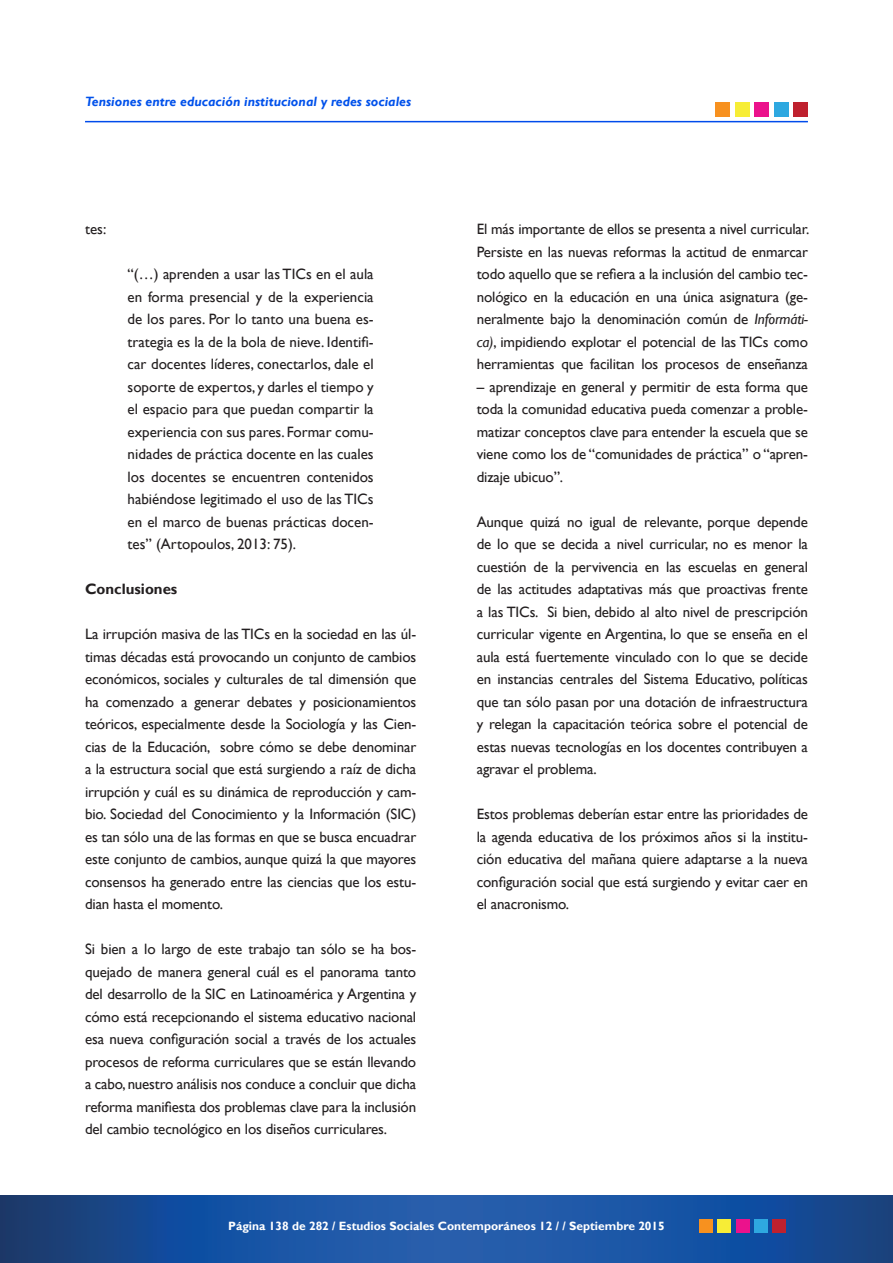
<style>
.page{position:relative;width:893px;height:1263px;background:#fff}
.page>*{position:absolute;margin:0;border:0;box-sizing:border-box;transform-origin:0 0}
.t1{font:15px/22.5px "Gill Sans";letter-spacing:-.01em;color:#231f20;text-align:justify}
.t2{font:700 15px "Gill Sans";color:#231f20}
.t3{font:italic 700 13.5px "Gill Sans";color:#0051eb}
.t4{font:700 12px "Gill Sans";color:#fff}
.s1{font-style:italic}
</style>
<div class="page">
<svg style="left:0;top:1195px;width:893px;height:68px;background:#1a509b"></svg>
<div style="left:699px;top:1219px;width:13px;height:13px;background:#f7911f"></div>
<div style="left:717px;top:1219px;width:14px;height:13px;background:#f7ed36"></div>
<div style="left:736px;top:1219px;width:13px;height:13px;background:#eb128c"></div>
<div style="left:754px;top:1219px;width:14px;height:13px;background:#2ea8e0"></div>
<div style="left:773px;top:1219px;width:13px;height:13px;background:#bf212e"></div>
<hr style="left:85px;top:121px;width:723px;height:1px;background:#004beb">
<div style="left:715px;top:102px;width:14px;height:15px;background:#f7911f"></div>
<div style="left:735px;top:102px;width:14px;height:15px;background:#f7ed36"></div>
<div style="left:755px;top:102px;width:14px;height:15px;background:#eb128c"></div>
<div style="left:774px;top:102px;width:14px;height:15px;background:#2ea8e0"></div>
<div style="left:794px;top:102px;width:14px;height:15px;background:#bf212e"></div>
<p class="t3" style="left:85px;top:94px;width:328px">Tensiones entre educación institucional y redes sociales</p>
<p class="t1" style="left:85px;top:218px;width:23px">tes:</p>
<p class="t1" style="left:128px;top:263px;width:248px">“(…) aprenden a usar las TICs en el aula en forma presencial y de la experiencia de los pares. Por lo tanto una buena es&shy;trategia es la de la bola de nieve. Identifi&shy;car docentes líderes, conectarlos, dale el soporte de expertos, y darles el tiempo y el espacio para que puedan compartir la experiencia con sus pares. Formar comu&shy;nidades de práctica docente en las cuales los docentes se encuentren contenidos habiéndose legitimado el uso de las TICs en el marco de buenas prácticas docen&shy;tes” (Artopoulos, 2013: 75).</p>
<p class="t2" style="left:85px;top:580px;width:94px">Conclusiones</p>
<p class="t1" style="left:85px;top:623px;width:333px">La irrupción masiva de las TICs en la sociedad en las úl&shy;timas décadas está provocando un conjunto de cambios económicos, sociales y culturales de tal dimensión que ha comenzado a generar debates y posicionamientos teóricos, especialmente desde la Sociología y las Cien&shy;cias de la Educación, sobre cómo se debe denominar a la estructura social que está surgiendo a raíz de dicha irrupción y cuál es su dinámica de reproducción y cam&shy;bio. Sociedad del Conocimiento y la Información (SIC) es tan sólo una de las formas en que se busca encuadrar este conjunto de cambios, aunque quizá la que mayores consensos ha generado entre las ciencias que los estu&shy;dian hasta el momento.</p>
<p class="t1" style="left:85px;top:938px;width:333px">Si bien a lo largo de este trabajo tan sólo se ha bos&shy;quejado de manera general cuál es el panorama tanto del desarrollo de la SIC en Latinoamérica y Argentina y cómo está recepcionando el sistema educativo nacional esa nueva configuración social a través de los actuales procesos de reforma curriculares que se están llevando a cabo, nuestro análisis nos conduce a concluir que dicha reforma manifiesta dos problemas clave para la inclusión del cambio tecnológico en los diseños curriculares.</p>
<p class="t1" style="left:477px;top:218px;width:334px">El más importante de ellos se presenta a nivel curricular.<br>Persiste en las nuevas reformas la actitud de enmarcar todo aquello que se refiera a la inclusión del cambio tec&shy;nológico en la educación en una única asignatura (ge&shy;neralmente bajo la denominación común de <span class="s1">Informáti&shy;ca)</span>, impidiendo explotar el potencial de las TICs como herramientas que facilitan los procesos de enseñanza</p>
<p class="t1" style="left:477px;top:375px;width:333px">– aprendizaje en general y permitir de esta forma que toda la comunidad educativa pueda comenzar a proble&shy;matizar conceptos clave para entender la escuela que se viene como los de “comunidades de práctica” o “apren&shy;dizaje ubicuo”.</p>
<p class="t1" style="left:477px;top:510px;width:333px">Aunque quizá no igual de relevante, porque depende de lo que se decida a nivel curricular, no es menor la cuestión de la pervivencia en las escuelas en general de las actitudes adaptativas más que proactivas frente a las TICs. Si bien, debido al alto nivel de prescripción curricular vigente en Argentina, lo que se enseña en el aula está fuertemente vinculado con lo que se decide en instancias centrales del Sistema Educativo, políticas que tan sólo pasan por una dotación de infraestructura y relegan la capacitación teórica sobre el potencial de estas nuevas tecnologías en los docentes contribuyen a agravar el problema.</p>
<p class="t1" style="left:477px;top:803px;width:333px">Estos problemas deberían estar entre las prioridades de la agenda educativa de los próximos años si la institu&shy;ción educativa del mañana quiere adaptarse a la nueva configuración social que está surgiendo y evitar caer en el anacronismo.</p>
<p class="t4" style="left:228px;top:1219px;width:438px">Página 138 de 282 / Estudios Sociales Contemporáneos 12 / / Septiembre 2015</p>
</div>
